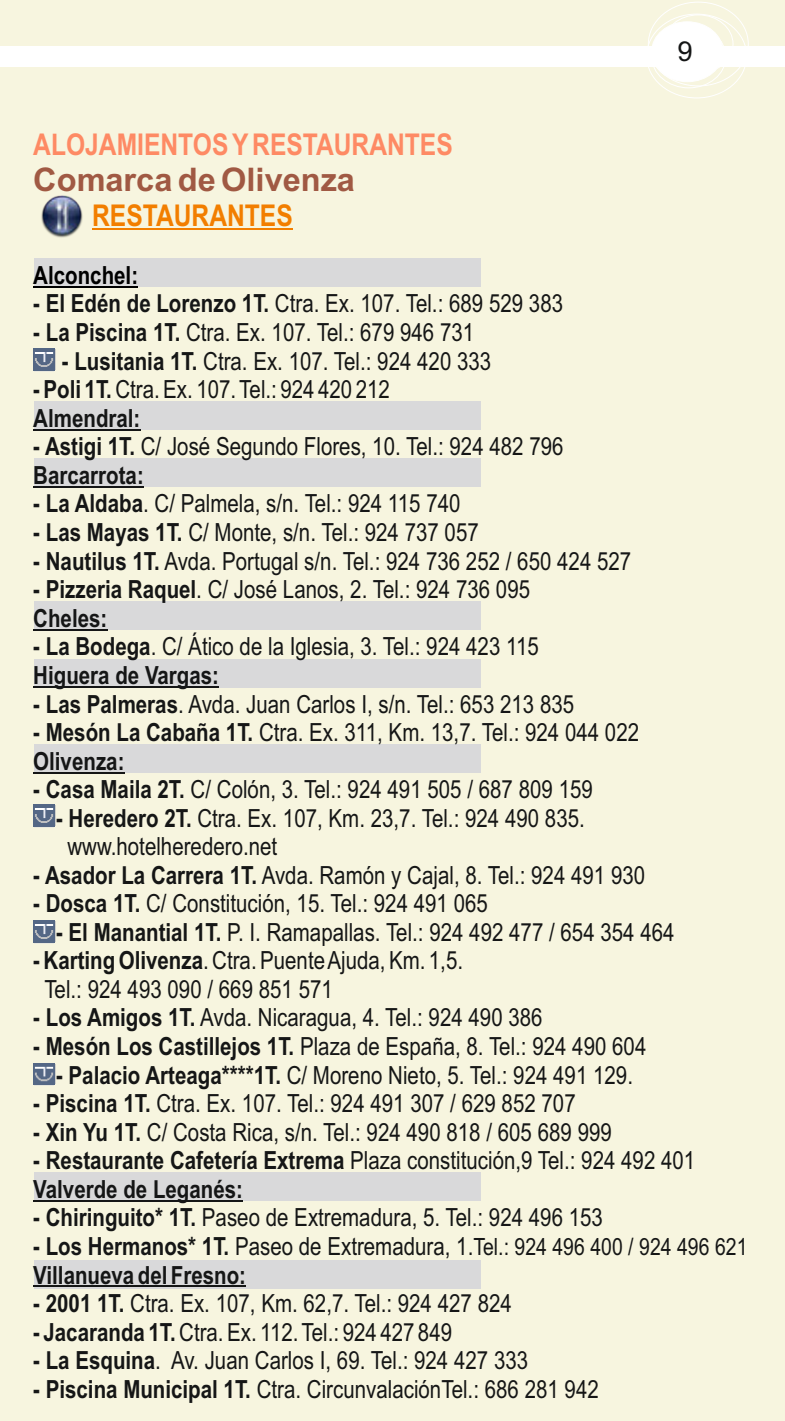
<style>
.page{position:relative;width:785px;height:1421px;background:#fff}
.page>*{position:absolute;margin:0;border:0;box-sizing:border-box;transform-origin:0 0}
.t1{font:700 32.5px "Arial";color:#a05943}
.t2{font:700 30px "Arial Narrow";color:#fe8a64}
.t3{font:700 30px "Arial Narrow";color:#f27e00}
.t4{font:27.5px "Arial";color:#151616}
.t5{font:25px/28.5px "Arial Narrow";color:#151616}
.t6{font:700 25px/28.5px "Arial Narrow";color:#151616}
.t7{font:700 25px "Arial Narrow";color:#000}
.t8{font:23.75px "Arial Narrow";color:#151616}
.s1{font-weight:700}
.s2{font-weight:400}
.s3{font-weight:700;font-size:25px}
.s4{font-size:25px}
</style>
<div class="page">
<div style="left:0;top:0;width:784px;height:1421px;background:#f7f5df"></div>
<div style="left:0;top:47px;width:784px;height:20px;background:#fff"></div>
<div style="left:651px;top:22px;width:72px;height:60px;background:#fff;border:1px solid #fff;border-radius:50%"></div>
<div style="left:663px;top:15px;width:70px;height:58px;border:1px solid #fff;border-radius:50%"></div>
<div style="left:34px;top:1260px;width:446px;height:29px;background:#d9d9da"></div>
<div style="left:34px;top:1172px;width:446px;height:28px;background:#d9d9da"></div>
<div style="left:34px;top:745px;width:446px;height:28px;background:#d9d9da"></div>
<div style="left:34px;top:659px;width:446px;height:28px;background:#d9d9da"></div>
<div style="left:34px;top:601px;width:446px;height:29px;background:#d9d9da"></div>
<div style="left:34px;top:458px;width:446px;height:29px;background:#d9d9da"></div>
<div style="left:34px;top:402px;width:446px;height:28px;background:#d9d9da"></div>
<div style="left:34px;top:258px;width:446px;height:28px;background:#d9d9da"></div>
<hr style="left:92px;top:228px;width:201px;height:2px;background:#f27e00">
<hr style="left:33px;top:286px;width:105px;height:1px;background:#000">
<hr style="left:33px;top:429px;width:107px;height:1px;background:#151616">
<hr style="left:33px;top:486px;width:111px;height:1px;background:#151616">
<hr style="left:33px;top:629px;width:74px;height:1px;background:#151616">
<hr style="left:33px;top:686px;width:186px;height:1px;background:#151616">
<hr style="left:33px;top:772px;width:91px;height:1px;background:#151616">
<hr style="left:33px;top:1200px;width:210px;height:1px;background:#151616">
<hr style="left:33px;top:1286px;width:213px;height:1px;background:#151616">
<img style="left:41px;top:195px;width:42px;height:43px">
<img style="left:33px;top:349px;width:22px;height:22px">
<img style="left:33px;top:805px;width:22px;height:22px">
<img style="left:33px;top:920px;width:22px;height:23px">
<img style="left:33px;top:1063px;width:22px;height:23px">
<p class="t4" style="left:677px;top:41px;width:17px">9</p>
<p class="t2" style="left:33px;top:133px;width:421px">ALOJAMIENTOS Y RESTAURANTES</p>
<h1 class="t1" style="left:33px;top:167px;width:323px">Comarca de Olivenza</h1>
<p class="t3" style="left:92px;top:204px;width:202px">RESTAURANTES</p>
<p class="t7" style="left:33px;top:266px;width:106px">Alconchel:</p>
<p class="t5" style="left:33px;top:292px;width:531px"><span class="s1">- El Edén de Lorenzo 1T.</span> Ctra. Ex. 107. Tel.: 689 529 383</p>
<p class="t5" style="left:33px;top:320px;width:442px"><span class="s1">- La Piscina 1T.</span> Ctra. Ex. 107. Tel.: 679 946 731</p>
<p class="t5" style="left:62px;top:349px;width:431px"><span class="s1">- Lusitania 1T.</span> Ctra. Ex. 107. Tel.: 924 420 333</p>
<p class="t5" style="left:33px;top:377px;width:358px"><span class="s1">- Poli 1T.</span> Ctra. Ex. 107. Tel.: 924 420 212<br><span class="s1">Almendral:</span></p>
<p class="t5" style="left:33px;top:435px;width:531px"><span class="s1">- Astigi 1T.</span> C/ José Segundo Flores, 10. Tel.: 924 482 796<br><span class="s1">Barcarrota:</span></p>
<p class="t5" style="left:33px;top:492px;width:429px"><span class="s1">- La Aldaba</span>. C/ Palmela, s/n. Tel.: 924 115 740</p>
<p class="t5" style="left:33px;top:520px;width:447px"><span class="s1">- Las Mayas 1T.</span> C/ Monte, s/n. Tel.: 924 737 057</p>
<p class="t5" style="left:33px;top:549px;width:599px"><span class="s1">- Nautilus 1T.</span> Avda. Portugal s/n. Tel.: 924 736 252 / 650 424 527</p>
<p class="t5" style="left:33px;top:577px;width:498px"><span class="s1">- Pizzeria Raquel</span>. C/ José Lanos, 2. Tel.: 924 736 095<br><span class="s1">Cheles:</span></p>
<p class="t5" style="left:33px;top:635px;width:507px"><span class="s1">- La Bodega</span>. C/ Ático de la Iglesia, 3. Tel.: 924 423 115<br><span class="s1">Higuera de Vargas:</span></p>
<p class="t5" style="left:33px;top:692px;width:542px"><span class="s1">- Las Palmeras</span>. Avda. Juan Carlos I, s/n. Tel.: 653 213 835</p>
<p class="t5" style="left:33px;top:720px;width:607px"><span class="s1">- Mesón La Cabaña 1T.</span> Ctra. Ex. 311, Km. 13,7. Tel.: 924 044 022<br><span class="s1">Olivenza:</span></p>
<p class="t5" style="left:33px;top:777px;width:561px"><span class="s1">- Casa Maila 2T.</span> C/ Colón, 3. Tel.: 924 491 505 / 687 809 159</p>
<p class="t5" style="left:67px;top:806px;width:519px;text-indent:-11px"><span class="s1">- Heredero 2T.</span> Ctra. Ex. 107, Km. 23,7. Tel.: 924 490 835. www.hotelheredero.net</p>
<p class="t5" style="left:33px;top:863px;width:613px"><span class="s1">- Asador La Carrera 1T.</span> Avda. Ramón y Cajal, 8. Tel.: 924 491 930</p>
<p class="t5" style="left:33px;top:892px;width:456px"><span class="s1">- Dosca 1T.</span> C/ Constitución, 15. Tel.: 924 491 065</p>
<p class="t5" style="left:56px;top:920px;width:620px"><span class="s1">- El Manantial 1T.</span> P. I. Ramapallas. Tel.: 924 492 477 / 654 354 464</p>
<p class="t5" style="left:44px;top:949px;width:420px;text-indent:-11px"><span class="s1">- Karting Olivenza</span>. Ctra. Puente Ajuda, Km. 1,5.<br>Tel.: 924 493 090 / 669 851 571</p>
<p class="t5" style="left:33px;top:1006px;width:511px"><span class="s1">- Los Amigos 1T.</span> Avda. Nicaragua, 4. Tel.: 924 490 386</p>
<p class="t5" style="left:33px;top:1034px;width:614px"><span class="s1">- Mesón Los Castillejos 1T.</span> Plaza de España, 8. Tel.: 924 490 604</p>
<p class="t5" style="left:56px;top:1063px;width:578px"><span class="s1">- Palacio Arteaga****1T.</span> C/ Moreno Nieto, 5. Tel.: 924 491 129.</p>
<p class="t5" style="left:33px;top:1091px;width:544px"><span class="s1">- Piscina 1T.</span> Ctra. Ex. 107. Tel.: 924 491 307 / 629 852 707</p>
<p class="t5" style="left:33px;top:1120px;width:580px"><span class="s1">- Xin Yu 1T.</span> C/ Costa Rica, s/n. Tel.: 924 490 818 / 605 689 999</p>
<p class="t6" style="left:33px;top:1148px;width:663px">- Restaurante Cafetería Extrema <span class="s2">Plaza constitución,9 Tel.: 924 492 401<br></span>Valverde de Leganés:</p>
<p class="t5" style="left:33px;top:1206px;width:571px"><span class="s1">- Chiringuito* 1T.</span> Paseo de Extremadura, 5. Tel.: 924 496 153</p>
<p class="t8" style="left:33px;top:1238px;width:715px"><span class="s3">- Los Hermanos* 1T.</span> <span class="s4">Paseo de Extremadura, 1.</span>Tel.: 924 496 400 / 924 496 621</p>
<p class="t6" style="left:33px;top:1263px;width:214px">Villanueva del Fresno:</p>
<p class="t5" style="left:33px;top:1291px;width:480px"><span class="s1">- 2001 1T.</span> Ctra. Ex. 107, Km. 62,7. Tel.: 924 427 824</p>
<p class="t5" style="left:33px;top:1320px;width:420px"><span class="s1">- Jacaranda 1T.</span> Ctra. Ex. 112. Tel.: 924 427 849</p>
<p class="t5" style="left:33px;top:1349px;width:496px"><span class="s1">- La Esquina</span>. Av. Juan Carlos I, 69. Tel.: 924 427 333</p>
<p class="t5" style="left:33px;top:1377px;width:567px"><span class="s1">- Piscina Municipal 1T.</span> Ctra. CircunvalaciónTel.: 686 281 942</p>
</div>
